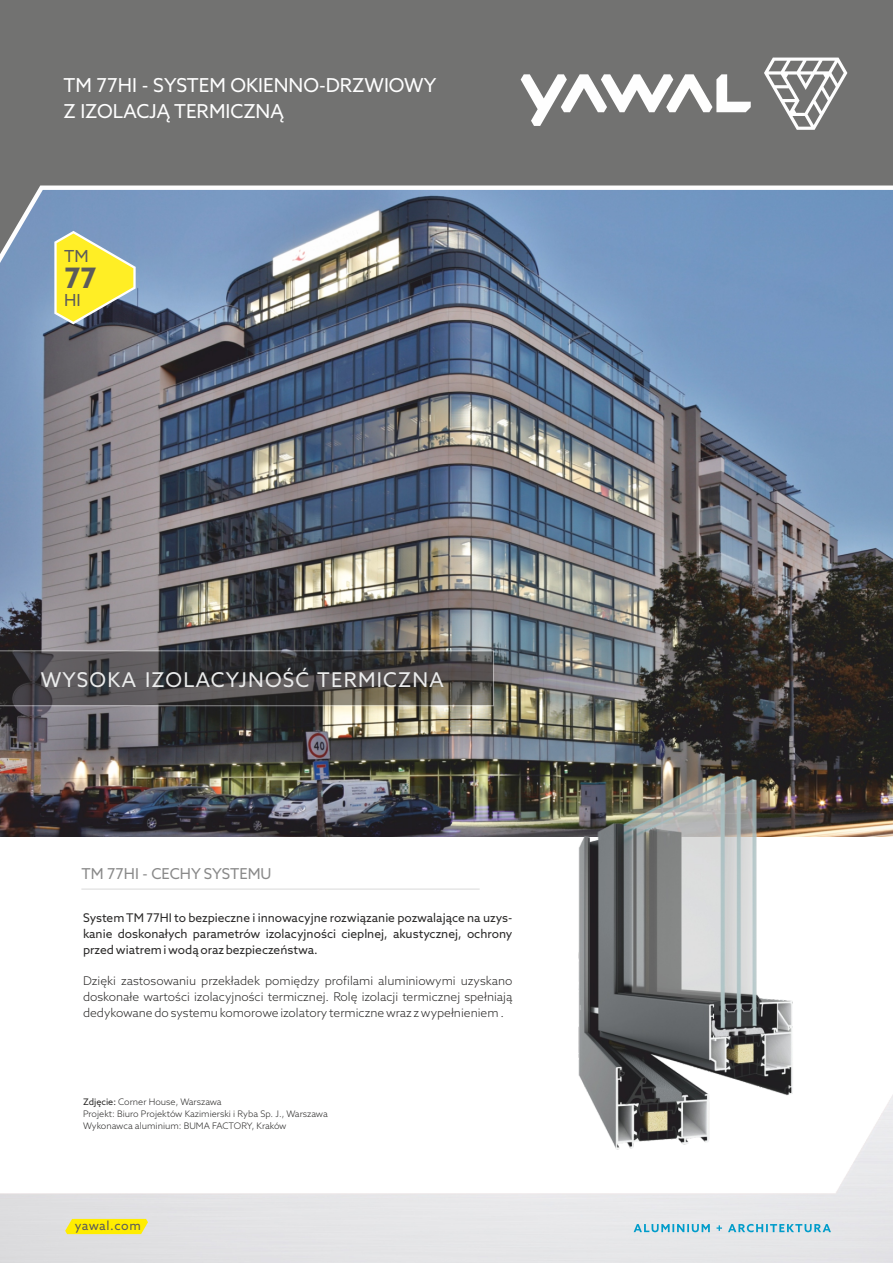
<style>
.page{position:relative;width:893px;height:1263px;background:#fff}
.page>*{position:absolute;margin:0;border:0;box-sizing:border-box;transform-origin:0 0}
.t1{font:700 28.2px "Azo Sans";color:#5b5b5b}
.t2{font:20.4px "Azo Sans";letter-spacing:.06em;color:#ebecec}
.t3{font:19.2px/25.8px "Azo Sans";color:#fefefe}
.t4{font:16.65px "Azo Sans";color:#5b5b5b}
.t5{font:15px "Azo Sans";color:#898989}
.t6{font:12.45px "Azo Sans";letter-spacing:.035em;color:#5b5b5b}
.t7{font:300 12px/15.9px "Azo Sans";color:#2b2a29;text-align:justify}
.t8{font:12px/15.9px "Azo Sans";color:#2b2a29;text-align:justify}
.t9{font:300 9px/12px "Azo Sans";color:#2b2a29}
.s1{font-weight:400}
</style>
<div class="page">
<img style="left:0;top:285px;width:893px;height:552px">
<hr style="left:81px;top:889px;width:399px;height:1px;background:#d9dada">
<img style="left:564px;top:759px;width:243px;height:304px">
<svg style="left:0;top:276px;width:893px;height:9px;background:#6f87a6"></svg>
<svg style="left:0;top:0;width:893px;height:276px;background:#757e89"></svg>
<svg style="left:521px;top:74px;width:230px;height:52px"></svg>
<svg style="left:764px;top:58px;width:83px;height:72px"></svg>
<svg style="left:0;top:650px;width:494px;height:56px;background:#4b4948"></svg>
<img style="left:0;top:1063px;width:893px;height:200px">
<svg style="left:634px;top:1224px;width:197px;height:8px;background:#8dc9dc"></svg>
<svg style="left:65px;top:1219px;width:83px;height:15px"></svg>
<svg style="left:54px;top:231px;width:82px;height:93px;background:#cac75a"></svg>
<h3 class="t3" style="left:63px;top:74px;width:374px">TM 77HI - SYSTEM OKIENNO-DRZWIOWY<br>Z IZOLACJĄ TERMICZNĄ</h3>
<h3 class="t4" style="left:64px;top:249px;width:26px">TM</h3>
<h3 class="t4" style="left:64px;top:293px;width:18px">HI</h3>
<h1 class="t1" style="left:65px;top:267px;width:33px">77</h1>
<h2 class="t2" style="left:41px;top:671px;width:404px">WYSOKA IZOLACYJNOŚĆ TERMICZNA</h2>
<p class="t5" style="left:81px;top:867px;width:192px">TM 77HI - CECHY SYSTEMU</p>
<p class="t8" style="left:83px;top:910px;width:431px">System TM 77HI to bezpieczne i innowacyjne rozwiązanie pozwalające na uzys&shy;kanie doskonałych parametrów izolacyjności cieplnej, akustycznej, ochrony przed wiatrem i wodą oraz bezpieczeństwa.</p>
<p class="t7" style="left:83px;top:974px;width:431px">Dzięki zastosowaniu przekładek pomiędzy profilami aluminiowymi uzyskano doskonałe wartości izolacyjności termicznej. Rolę izolacji termicznej spełniają dedykowane do systemu komorowe izolatory termiczne wraz z wypełnieniem .</p>
<p class="t9" style="left:83px;top:1096px;width:246px"><span class="s1">Zdjęcie:</span> Corner House, Warszawa<br>Projekt: Biuro Projektów Kazimierski i Ryba Sp. J., Warszawa<br>Wykonawca aluminium: BUMA FACTORY, Kraków</p>
<p class="t6" style="left:75px;top:1220px;width:68px">yawal.com</p>
</div>
